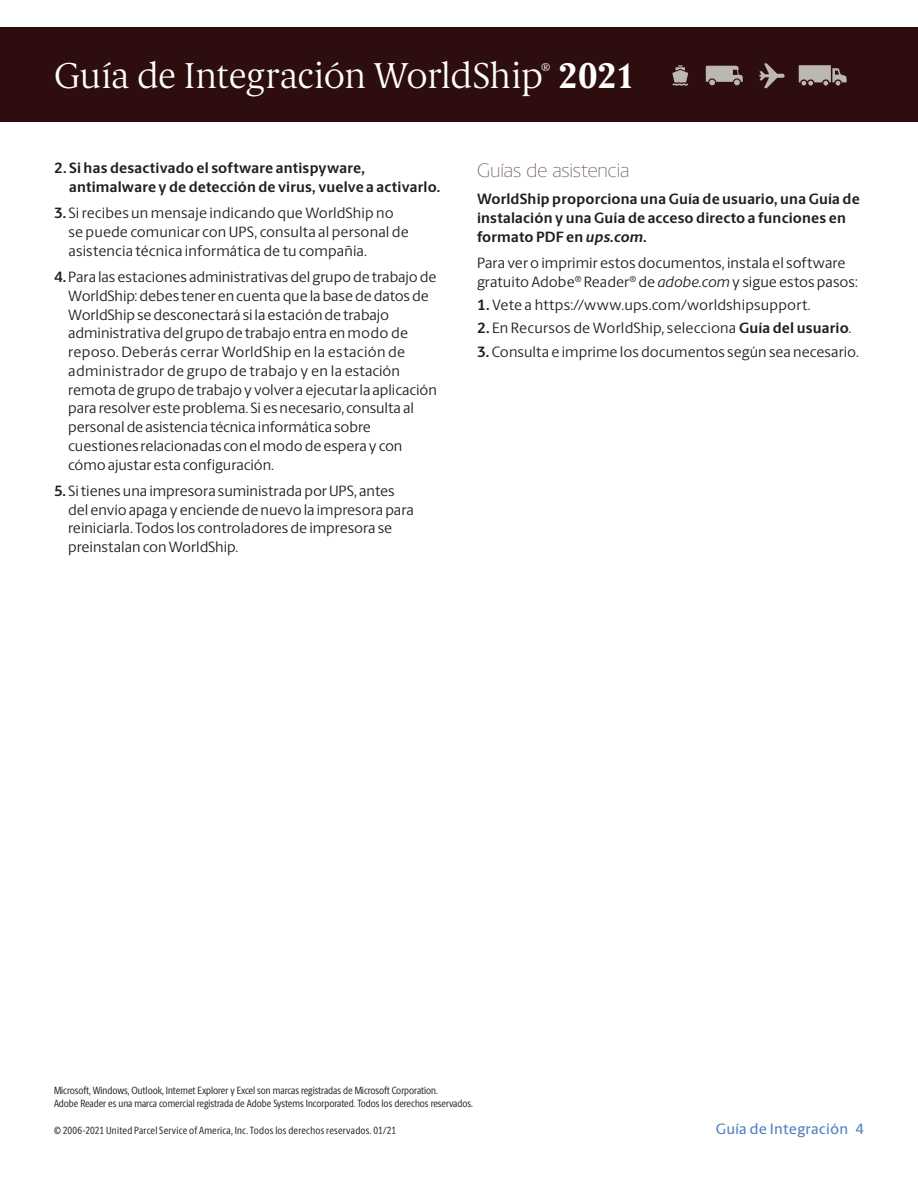
<style>
.page{position:relative;width:918px;height:1188px;background:#fff}
.page>*{position:absolute;margin:0;border:0;box-sizing:border-box;transform-origin:0 0}
.t1{font:200 36px "UPS Berlingske Serif Tx";letter-spacing:-.005em;color:#fff}
.t2{font:200 19.5px "UPS Berlingske Sans";letter-spacing:-.01em;color:#64504f}
.t3{font:15px/18.8px "UPS Berlingske Sans";color:#231f20}
.t4{font:700 15px/18.8px "UPS Berlingske Sans";letter-spacing:.01em;color:#231f20}
.t5{font:500 15px "UPS Berlingske Sans";letter-spacing:.01em;color:#5181c2}
.t6{font:10.5px/12.6px "UPS Berlingske Sans Cn";color:#231f20}
.t7{font:10.5px "UPS Berlingske Sans Cn";letter-spacing:.02em;color:#231f20}
.s1{font-weight:700}
.s2{font-style:italic}
</style>
<div class="page">
<div style="left:0;top:27px;width:918px;height:95px;background:#2e0d0f"></div>
<svg style="left:672px;top:65px;width:16px;height:21px"></svg>
<svg style="left:706px;top:66px;width:37px;height:20px"></svg>
<svg style="left:759px;top:63px;width:26px;height:25px"></svg>
<svg style="left:799px;top:65px;width:48px;height:21px"></svg>
<h1 class="t1" style="left:54px;top:50px;width:583px">Guía de Integración WorldShip<sup>®</sup> <span class="s1">2021</span></h1>
<p class="t4" style="left:69px;top:159px;width:373px;text-indent:-15px">2. Si has desactivado el software antispyware, antimalware y de detección de virus, vuelve a activarlo.</p>
<p class="t3" style="left:69px;top:203px;width:342px;text-indent:-15px"><span class="s1">3.</span> Si recibes un mensaje indicando que WorldShip no se puede comunicar con UPS, consulta al personal de asistencia técnica informática de tu compañía.</p>
<p class="t3" style="left:68px;top:267px;width:370px;text-indent:-14px"><span class="s1">4.</span>Para las estaciones administrativas del grupo de trabajo de WorldShip: debes tener en cuenta que la base de datos de WorldShip se desconectará si la estación de trabajo administrativa del grupo de trabajo entra en modo de reposo. Deberás cerrar WorldShip en la estación de administrador de grupo de trabajo y en la estación remota de grupo de trabajo y volver a ejecutar la aplicación para resolver este problema. Si es necesario, consulta al personal de asistencia técnica informática sobre cuestiones relacionadas con el modo de espera y con cómo ajustar esta configuración.</p>
<p class="t3" style="left:68px;top:481px;width:347px;text-indent:-14px"><span class="s1">5.</span> Si tienes una impresora suministrada por UPS, antes del envío apaga y enciende de nuevo la impresora para reiniciarla. Todos los controladores de impresora se preinstalan con WorldShip.</p>
<h2 class="t2" style="left:477px;top:159px;width:154px">Guías de asistencia</h2>
<p class="t4" style="left:477px;top:190px;width:384px">WorldShip proporciona una Guía de usuario, una Guía de instalación y una Guía de acceso directo a funciones en formato PDF en <span class="s2">ups.com</span>.</p>
<p class="t3" style="left:477px;top:253px;width:383px">Para ver o imprimir estos documentos, instala el software gratuito Adobe<sup>®</sup> Reader<sup>®</sup> de <span class="s2">adobe.com</span> y sigue estos pasos:</p>
<p class="t3" style="left:477px;top:295px;width:335px"><span class="s1">1.</span> Vete a https://www.ups.com/worldshipsupport.</p>
<p class="t3" style="left:477px;top:318px;width:376px"><span class="s1">2.</span> En Recursos de WorldShip, selecciona <span class="s1">Guía del usuario</span>.</p>
<p class="t3" style="left:477px;top:342px;width:384px"><span class="s1">3.</span> Consulta e imprime los documentos según sea necesario.</p>
<p class="t6" style="left:54px;top:1084px;width:420px">Microsoft, Windows, Outlook, Internet Explorer y Excel son marcas registradas de Microsoft Corporation.<br>Adobe Reader es una marca comercial registrada de Adobe Systems Incorporated. Todos los derechos reservados.</p>
<p class="t7" style="left:54px;top:1123px;width:344px">© 2006-2021 United Parcel Service of America, Inc. Todos los derechos reservados. 01/21</p>
<p class="t5" style="left:716px;top:1117px;width:150px">Guía de Integración 4</p>
</div>
